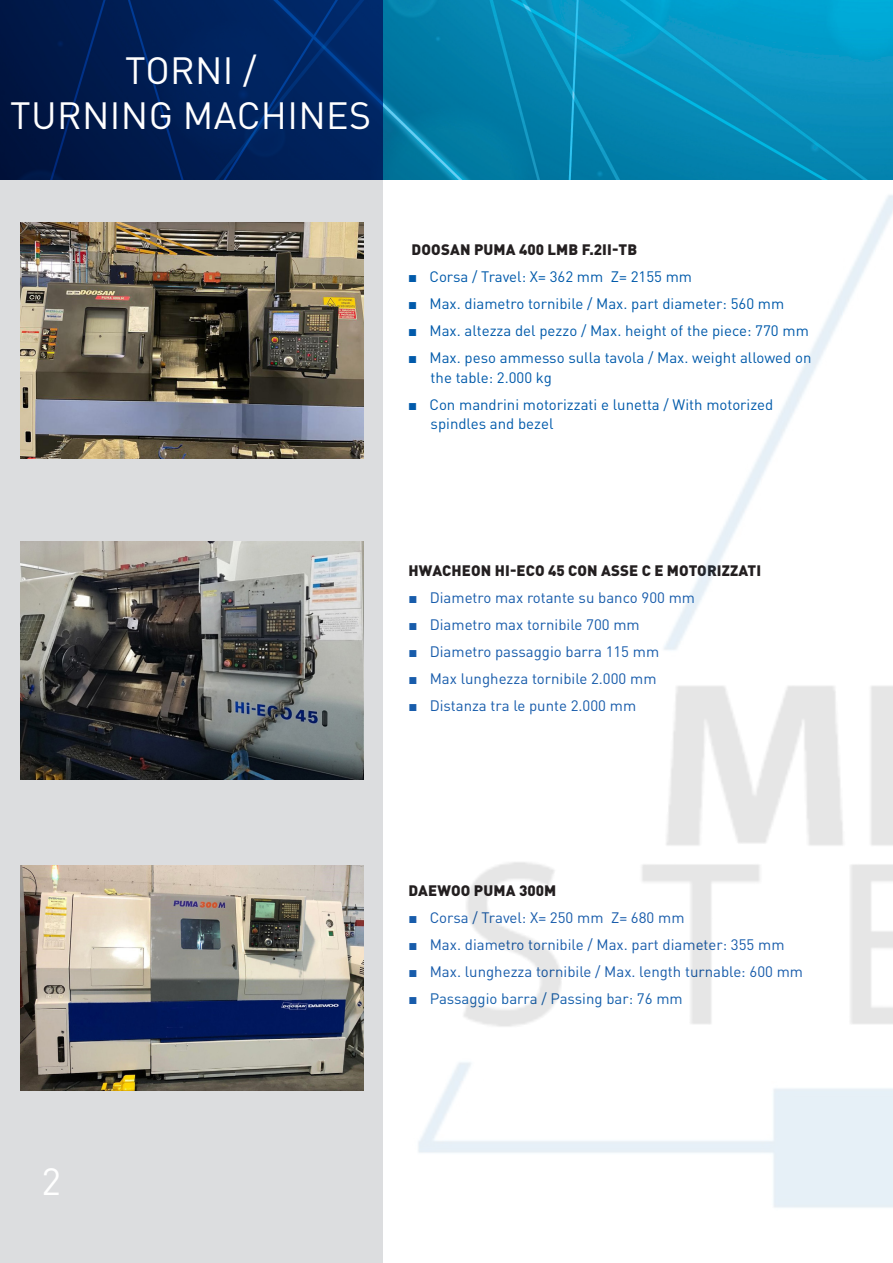
<style>
.page{position:relative;width:893px;height:1263px;background:#fff}
.page>*{position:absolute;margin:0;border:0;box-sizing:border-box;transform-origin:0 0}
.t1{font:37.5px "DINOT";letter-spacing:.01em;color:#fff}
.t2{font:15px "DINOT";color:#185cab}
.t3{font:15px "DINOT";color:#015aaa}
.t4{font:900 15px "DINOT";letter-spacing:.01em;color:#231f20}
.t5{font:15px "DINOT";color:#135eab}
.s1{font-family:"Arial"}
.s2{font-family:"Arial";color:#185cab}
</style>
<div class="page">
<div style="left:0;top:0;width:383px;height:1263px;background:#dcdddf"></div>
<img style="left:383px;top:0;width:510px;height:87px">
<svg style="left:0;top:0;width:383px;height:180px;background:#001e55"></svg>
<img style="left:20px;top:541px;width:285px;height:239px">
<img style="left:20px;top:865px;width:285px;height:226px">
<img style="left:20px;top:223px;width:285px;height:235px">
<img style="left:305px;top:87px;width:588px;height:1121px">
<p class="t1" style="left:125px;top:45px;width:133px">TORNI /</p>
<p class="t1" style="left:10px;top:90px;width:362px">TURNING MACHINES</p>
<p class="t4" style="left:412px;top:240px;width:227px">DOOSAN PUMA 400 LMB F.2II-TB</p>
<p class="t3" style="left:408px;top:267px;width:285px"><span class="s1">■</span> Corsa / Travel: X= 362 mm Z= 2155 mm</p>
<p class="t3" style="left:408px;top:294px;width:378px"><span class="s1">■</span> Max. diametro tornibile / Max. part diameter: 560 mm</p>
<p class="t3" style="left:408px;top:321px;width:402px"><span class="s1">■</span> Max. altezza del pezzo / Max. height of the piece: 770 mm</p>
<p class="t3" style="left:408px;top:348px;width:405px"><span class="s1">■</span> Max. peso ammesso sulla tavola / Max. weight allowed on</p>
<p class="t3" style="left:431px;top:367px;width:123px">the table: 2.000 kg</p>
<p class="t3" style="left:408px;top:394px;width:367px"><span class="s1">■</span> Con mandrini motorizzati e lunetta / With motorized</p>
<p class="t3" style="left:431px;top:414px;width:124px">spindles and bezel</p>
<p class="t4" style="left:409px;top:561px;width:354px">HWACHEON HI-ECO 45 CON ASSE C E MOTORIZZATI</p>
<p class="t2" style="left:408px;top:588px;width:288px"><span class="s1">■</span> Diametro max rotante su banco 900 mm</p>
<p class="t2" style="left:408px;top:615px;width:233px"><span class="s1">■</span> Diametro max tornibile 700 mm</p>
<p class="t2" style="left:408px;top:642px;width:252px"><span class="s1">■</span> Diametro passaggio barra 115 mm</p>
<p class="t2" style="left:408px;top:669px;width:250px"><span class="s1">■</span> Max lunghezza tornibile 2.000 mm</p>
<p class="t2" style="left:408px;top:696px;width:229px"><span class="s1">■</span> Distanza tra le punte 2.000 mm</p>
<h1 class="t1" style="left:41px;top:1156px;width:21px">2</h1>
<p class="t4" style="left:409px;top:880px;width:149px">DAEWOO PUMA 300M</p>
<p class="t2" style="left:408px;top:907px;width:278px"><span class="s1">■</span> Corsa / Travel: X= 250 mm Z= 680 mm</p>
<p class="t2" style="left:408px;top:934px;width:378px"><span class="s1">■</span> Max. diametro tornibile / Max. part diameter: 355 mm</p>
<p class="t2" style="left:408px;top:961px;width:396px"><span class="s1">■</span> Max. lunghezza tornibile / Max. length turnable: 600 mm</p>
<p class="t5" style="left:408px;top:988px;width:276px"><span class="s2">■</span> Passaggio barra / Passing bar: 76 mm</p>
</div>
